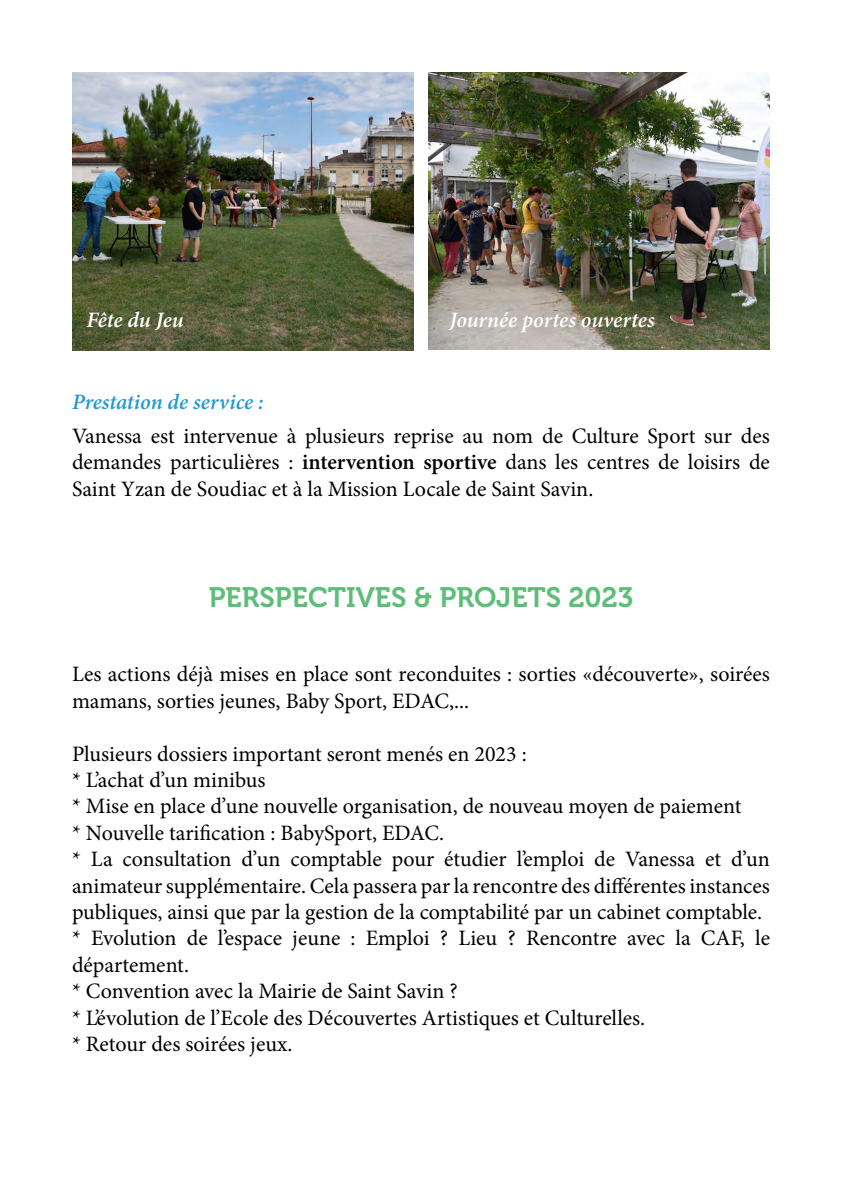
<style>
.page{position:relative;width:842px;height:1191px;background:#fff}
.page>*{position:absolute;margin:0;border:0;box-sizing:border-box;transform-origin:0 0}
.t1{font:28px "Museo 700";color:#5dbd79}
.t2{font:22px/26.4px "Minion Pro";color:#000}
.t3{font:italic 600 22px "Minion Pro";letter-spacing:-.005em;color:#fff}
.t4{font:italic 600 22px "Minion Pro";color:#229ad0}
.s1{font-weight:600}
</style>
<div class="page">
<img style="left:72px;top:72px;width:341px;height:278px">
<img style="left:429px;top:72px;width:341px;height:277px">
<p class="t3" style="left:86px;top:304px;width:99px">Fête du Jeu</p>
<p class="t3" style="left:449px;top:304px;width:207px">Journée portes ouvertes</p>
<p class="t4" style="left:72px;top:386px;width:193px">Prestation de service :</p>
<p class="t2" style="left:72px;top:423px;width:699px;text-align:justify">Vanessa est intervenue à plusieurs reprise au nom de Culture Sport sur des demandes particulières : <span class="s1">intervention sportive</span> dans les centres de loisirs de Saint Yzan de Soudiac et à la Mission Locale de Saint Savin.</p>
<p class="t1" style="left:209px;top:581px;width:426px">PERSPECTIVES &amp; PROJETS 2023</p>
<p class="t2" style="left:72px;top:661px;width:699px">Les actions déjà mises en place sont reconduites : sorties «découverte», soirées mamans, sorties jeunes, Baby Sport, EDAC,...</p>
<p class="t2" style="left:72px;top:740px;width:699px">Plusieurs dossiers important seront menés en 2023 :<br>* L’achat d’un minibus<br>* Mise en place d’une nouvelle organisation, de nouveau moyen de paiement<br>* Nouvelle tarification : BabySport, EDAC.<br>* La consultation d’un comptable pour étudier l’emploi de Vanessa et d’un animateur supplémentaire. Cela passera par la rencontre des différentes instances publiques, ainsi que par la gestion de la comptabilité par un cabinet comptable. * Evolution de l’espace jeune : Emploi ? Lieu ? Rencontre avec la CAF, le département.<br>* Convention avec la Mairie de Saint Savin ?<br>* L’évolution de l’Ecole des Découvertes Artistiques et Culturelles.<br>* Retour des soirées jeux.</p>
</div>
